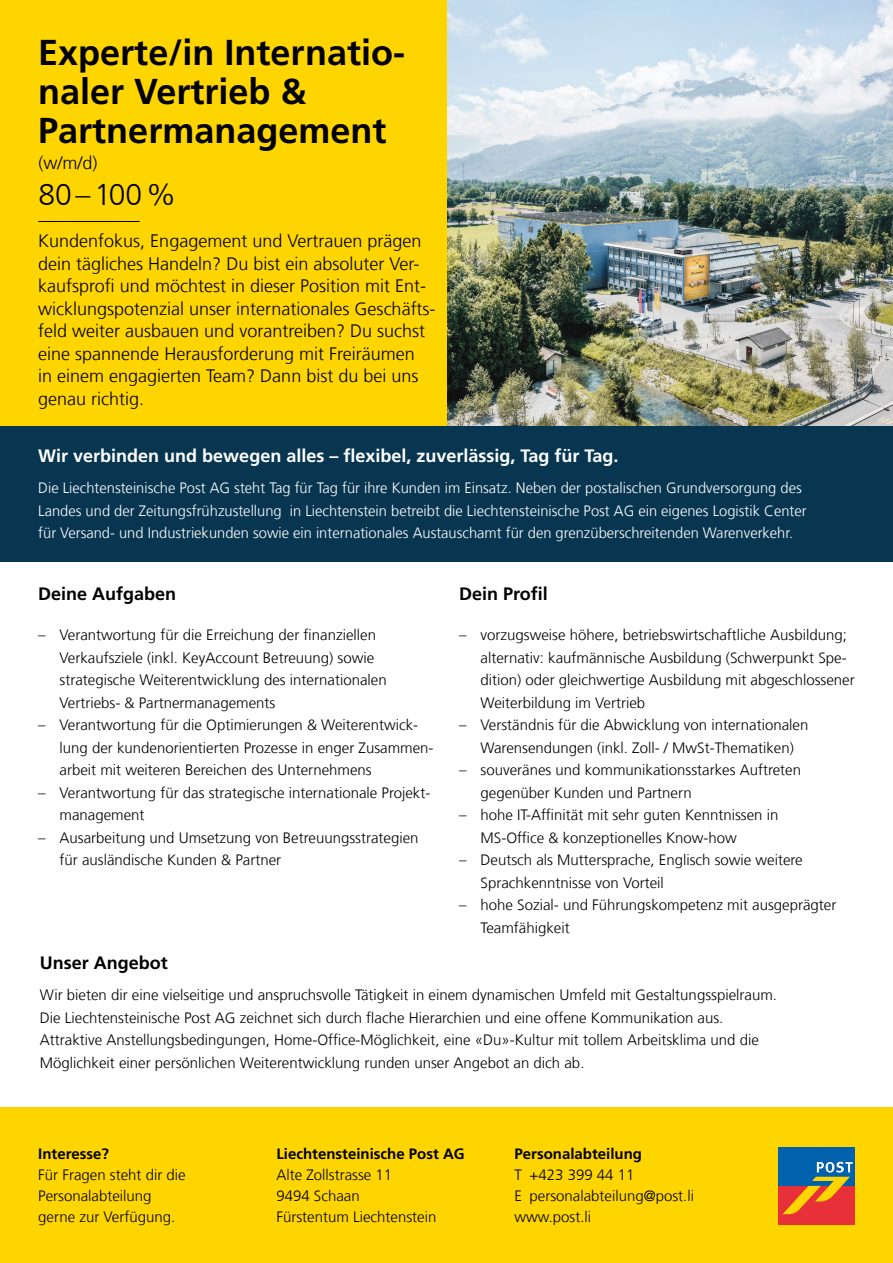
<style>
.page{position:relative;width:893px;height:1263px;background:#fff}
.page>*{position:absolute;margin:0;border:0;box-sizing:border-box;transform-origin:0 0}
.Stellentitel{font:700 36px/39px "Frutiger";color:#000}
.Beschäftigunggrad_in{font:300 30px "Frutiger";color:#000}
.Untertitel_Beschreib{font:300 18px/22.5px "Frutiger";color:#000}
.Leitspruch{font:700 18px "Frutiger";color:#fff}
.kleine_Überschriften{font:700 18px "Frutiger";color:#000}
.Text__mit_Aufzählung{font:300 15px/22.5px "Frutiger";color:#000}
.Text__ohne_Aufzählun{font:300 15px/21px "Frutiger";color:#000}
.Leitspruch-2{font:300 15px/22.5px "Frutiger";color:#fff}
.Text__ohne_Aufzählun-2{font:700 15px "Frutiger";color:#000}
.s1{font-weight:700}
</style>
<div class="page">
<div style="left:0;top:425px;width:893px;height:136px;background:#083651"></div>
<img style="left:446px;top:0;width:447px;height:425px">
<div style="left:0;top:0;width:446px;height:425px;background:#ffd500"></div>
<div style="left:0;top:1108px;width:893px;height:155px;background:#ffd500"></div>
<hr style="left:38px;top:221px;width:102px;height:1px;background:#000">
<div style="left:778px;top:1148px;width:77px;height:38px;background:#0061ad"></div>
<div style="left:778px;top:1186px;width:77px;height:38px;background:#e73037"></div>
<svg style="left:783px;top:1162px;width:70px;height:52px"></svg>
<p class="Stellentitel" style="left:38px;top:33px;width:368px">Experte/in Internatio&shy;naler Vertrieb &amp;</p>
<p class="Stellentitel" style="left:38px;top:111px;width:350px">Partnermanagement</p>
<p class="Untertitel_Beschreib" style="left:39px;top:152px;width:61px">(w/m/d)</p>
<p class="Beschäftigunggrad_in" style="left:39px;top:177px;width:139px">80–100%</p>
<p class="Untertitel_Beschreib" style="left:38px;top:230px;width:399px">Kundenfokus, Engagement und Vertrauen prägen dein tägliches Handeln? Du bist ein absoluter Ver&shy;kaufsprofi und möchtest in dieser Position mit Ent&shy;wicklungspotenzial unser internationales Geschäfts&shy;feld weiter ausbauen und vorantreiben? Du suchst eine spannende Herausforderung mit Freiräumen<br>in einem engagierten Team? Dann bist du bei uns genau richtig.</p>
<p class="Leitspruch" style="left:38px;top:445px;width:582px">Wir verbinden und bewegen alles – flexibel, zuverlässig, Tag für Tag.</p>
<p class="Leitspruch-2" style="left:38px;top:477px;width:770px">Die Liechtensteinische Post AG steht Tag für Tag für ihre Kunden im Einsatz. Neben der postalischen Grundversorgung des<br>Landes und der Zeitungsfrühzustellung in Liechtenstein betreibt die Liechtensteinische Post AG ein eigenes Logistik Center für Versand- und Industriekunden sowie ein internationales Austauschamt für den grenzüberschreitenden Warenverkehr.</p>
<p class="kleine_Überschriften" style="left:38px;top:583px;width:140px">Deine Aufgaben</p>
<p class="Text__mit_Aufzählung" style="left:60px;top:624px;width:329px;text-indent:-21px">– Verantwortung für die Erreichung der finanziellen Verkaufsziele (inkl. KeyAccount Betreuung) sowie strategische Weiterentwicklung des internationalen Vertriebs- &amp; Partnermanagements</p>
<p class="Text__mit_Aufzählung" style="left:60px;top:714px;width:375px;text-indent:-21px">– Verantwortung für die Optimierungen &amp; Weiterentwick&shy;lung der kundenorientierten Prozesse in enger Zusammen&shy;arbeit mit weiteren Bereichen des Unternehmens</p>
<p class="Text__mit_Aufzählung" style="left:60px;top:781px;width:372px;text-indent:-21px">– Verantwortung für das strategische internationale Projekt&shy;management</p>
<p class="Text__mit_Aufzählung" style="left:60px;top:826px;width:360px;text-indent:-21px">– Ausarbeitung und Umsetzung von Betreuungsstrategien für ausländische Kunden &amp; Partner</p>
<p class="kleine_Überschriften" style="left:459px;top:583px;width:90px">Dein Profil</p>
<p class="Text__mit_Aufzählung" style="left:480px;top:624px;width:376px;text-indent:-21px">– vorzugsweise höhere, betriebswirtschaftliche Ausbildung; alternativ: kaufmännische Ausbildung (Schwerpunkt Spe&shy;dition) oder gleichwertige Ausbildung mit abgeschlossener Weiterbildung im Vertrieb</p>
<p class="Text__mit_Aufzählung" style="left:459px;top:714px;width:351px;text-align:center">– Verständnis für die Abwicklung von internationalen<br>Warensendungen (inkl. Zoll- / MwSt-Thematiken)</p>
<p class="Text__mit_Aufzählung" style="left:480px;top:759px;width:322px;text-indent:-21px">– souveränes und kommunikationsstarkes Auftreten gegenüber Kunden und Partnern</p>
<p class="Text__mit_Aufzählung" style="left:480px;top:804px;width:299px;text-indent:-21px">– hohe IT-Affinität mit sehr guten Kenntnissen in<br>MS-Office &amp; konzeptionelles Know-how</p>
<p class="Text__mit_Aufzählung" style="left:480px;top:849px;width:324px;text-indent:-21px">– Deutsch als Muttersprache, Englisch sowie weitere<br>Sprachkenntnisse von Vorteil</p>
<p class="Text__mit_Aufzählung" style="left:480px;top:894px;width:357px;text-indent:-21px">– hohe Sozial- und Führungskompetenz mit ausgeprägter<br>Teamfähigkeit</p>
<p class="kleine_Überschriften" style="left:40px;top:952px;width:129px">Unser Angebot</p>
<p class="Text__ohne_Aufzählun" style="left:40px;top:984px;width:739px;line-height:22.5px">Wir bieten dir eine vielseitige und anspruchsvolle Tätigkeit in einem dynamischen Umfeld mit Gestaltungsspielraum.<br>Die Liechtensteinische Post AG zeichnet sich durch flache Hierarchien und eine offene Kommunikation aus.<br>Attraktive Anstellungsbedingungen, Home-Office-Möglichkeit, eine «Du»-Kultur mit tollem Arbeitsklima und die Möglichkeit einer persönlichen Weiterentwicklung runden unser Angebot an dich ab.</p>
<p class="Text__ohne_Aufzählun" style="left:38px;top:1144px;width:149px"><span class="s1">Interesse?<br></span>Für Fragen steht dir die<br>Personalabteilung gerne zur Verfügung.</p>
<p class="Text__ohne_Aufzählun-2" style="left:514px;top:1145px;width:129px">Personalabteilung</p>
<p class="Text__ohne_Aufzählun-2" style="left:276px;top:1145px;width:190px">Liechtensteinische Post AG</p>
<p class="Text__ohne_Aufzählun" style="left:276px;top:1165px;width:117px">Alte Zollstrasse 11<br>9494 Schaan</p>
<p class="Text__ohne_Aufzählun" style="left:276px;top:1207px;width:161px">Fürstentum Liechtenstein</p>
<p class="Text__ohne_Aufzählun" style="left:514px;top:1165px;width:181px">T +423 399 44 11<br>E personalabteilung@post.li www.post.li</p>
</div>
